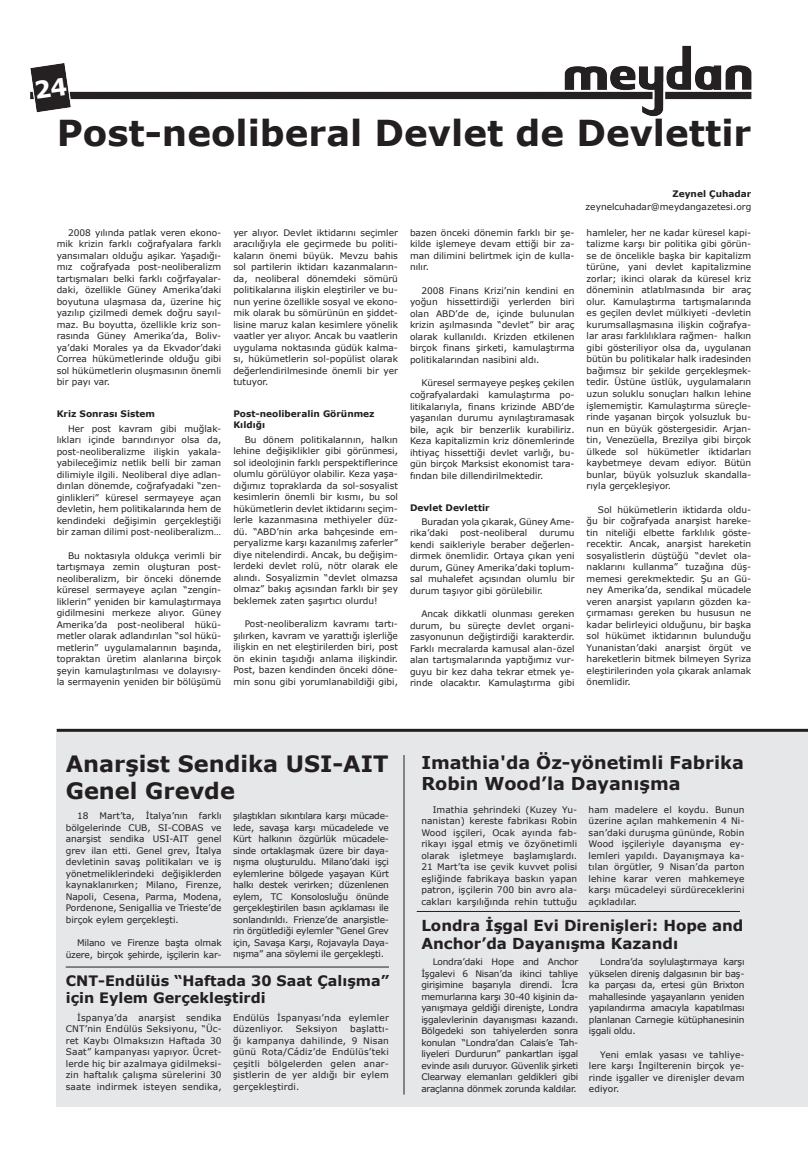
<style>
.page{position:relative;width:808px;height:1163px;background:#fff}
.page>*{position:absolute;margin:0;border:0;box-sizing:border-box;transform-origin:0 0}
.t1{font:700 35.7px "Verdana";color:#231f20}
.t2{font:700 22.5px/27px "Verdana";color:#231f20}
.t3{font:700 17.7px/21.3px "Verdana";color:#231f20}
.t4{font:700 15.1px/18.1px "Verdana";color:#231f20}
.t5{font:700 14.4px/17.3px "Verdana";color:#231f20}
.t6{font:9px/11.5px "Verdana";color:#231f20;text-align:justify}
.t7{font:700 9px/10.8px "Verdana";color:#231f20}
.t8{font:9px/11.5px "Verdana";letter-spacing:-.02em;color:#231f20;text-align:right}
.t9{font:9px/11.5px "Verdana";letter-spacing:.02em;color:#231f20}
</style>
<div class="page">
<img style="left:30px;top:45px;width:722px;height:71px">
<div style="left:57px;top:731px;width:751px;height:375px;background:#e6e7e9"></div>
<hr style="left:57px;top:728px;width:751px;height:3px;background:#231f20">
<hr style="left:66px;top:966px;width:323px;height:1px;background:#231f20">
<hr style="left:417px;top:910px;width:323px;height:1px;background:#231f20">
<hr style="left:403px;top:755px;width:1px;height:339px;background:#231f20">
<svg style="left:35px;top:77px;width:32px;height:22px"></svg>
<h1 class="t1" style="left:57px;top:107px;width:696px">Post-neoliberal Devlet de Devlettir</h1>
<p class="t6" style="left:57px;top:227px;width:166px;text-indent:11px">2008 yılında patlak veren ekono&shy;mik krizin farklı coğrafyalara farklı yansımaları olduğu aşikar. Yaşadığı&shy;mız coğrafyada post-neoliberalizm tartışmaları belki farklı coğrfayalar&shy;daki, özellikle Güney Amerika’daki boyutuna ulaşmasa da, üzerine hiç yazılıp çizilmedi demek doğru sayıl&shy;maz. Bu boyutta, özellikle kriz son&shy;rasında Güney Amerika’da, Boliv&shy;ya’daki Morales ya da Ekvador’daki Correa hükümetlerinde olduğu gibi sol hükümetlerin oluşmasının önemli bir payı var.</p>
<p class="t7" style="left:57px;top:408px;width:100px">Kriz Sonrası Sistem</p>
<p class="t6" style="left:57px;top:422px;width:166px;text-indent:11px">Her post kavram gibi muğlak&shy;lıkları içinde barındırıyor olsa da, post-neoliberalizme ilişkin yakala&shy;yabileceğimiz netlik belli bir zaman dilimiyle ilgili. Neoliberal diye adlan&shy;dırılan dönemde, coğrafyadaki “zen&shy;ginlikleri” küresel sermayeye açan devletin, hem politikalarında hem de kendindeki değişimin gerçekleştiği bir zaman dilimi post-neoliberalizm…</p>
<p class="t6" style="left:57px;top:549px;width:166px;text-indent:11px">Bu noktasıyla oldukça verimli bir tartışmaya zemin oluşturan post&shy;neoliberalizm, bir önceki dönemde küresel sermayeye açılan “zengin&shy;liklerin” yeniden bir kamulaştırmaya gidilmesini merkeze alıyor. Güney Amerika’da post-neoliberal hükü&shy;metler olarak adlandırılan “sol hükü&shy;metlerin” uygulamalarının başında, topraktan üretim alanlarına birçok şeyin kamulaştırılması ve dolayısıy&shy;la sermayenin yeniden bir bölüşümü</p>
<p class="t6" style="left:233px;top:227px;width:166px">yer alıyor. Devlet iktidarını seçimler aracılığıyla ele geçirmede bu politi&shy;kaların önemi büyük. Mevzu bahis sol partilerin iktidarı kazanmaların&shy;da, neoliberal dönemdeki sömürü politikalarına ilişkin eleştiriler ve bu&shy;nun yerine özellikle sosyal ve ekono&shy;mik olarak bu sömürünün en şiddet&shy;lisine maruz kalan kesimlere yönelik vaatler yer alıyor. Ancak bu vaatlerin uygulama noktasında güdük kalma&shy;sı, hükümetlerin sol-popülist olarak değerlendirilmesinde önemli bir yer tutuyor.</p>
<p class="t7" style="left:233px;top:408px;width:143px">Post-neoliberalin Görünmez<br>Kıldığı</p>
<p class="t6" style="left:233px;top:433px;width:166px;text-indent:11px">Bu dönem politikalarının, halkın lehine değişiklikler gibi görünmesi, sol ideolojinin farklı perspektiflerince olumlu görülüyor olabilir. Keza yaşa&shy;dığımız topraklarda da sol-sosyalist kesimlerin önemli bir kısmı, bu sol hükümetlerin devlet iktidarını seçim&shy;lerle kazanmasına methiyeler düz&shy;dü. “ABD’nin arka bahçesinde em&shy;peryalizme karşı kazanılmış zaferler” diye nitelendirdi. Ancak, bu değişim&shy;lerdeki devlet rolü, nötr olarak ele alındı. Sosyalizmin “devlet olmazsa olmaz” bakış açısından farklı bir şey beklemek zaten şaşırtıcı olurdu!</p>
<p class="t6" style="left:233px;top:618px;width:166px;text-indent:11px">Post-neoliberalizm kavramı tartı&shy;şılırken, kavram ve yarattığı işlerliğe ilişkin en net eleştirilerden biri, post ön ekinin taşıdığı anlama ilişkindir.<br>Post, bazen kendinden önceki döne&shy;min sonu gibi yorumlanabildiği gibi,</p>
<p class="t6" style="left:410px;top:227px;width:166px">bazen önceki dönemin farklı bir şe&shy;kilde işlemeye devam ettiği bir za&shy;man dilimini belirtmek için de kulla&shy;nılır.</p>
<p class="t6" style="left:410px;top:285px;width:166px;text-indent:11px">2008 Finans Krizi’nin kendini en yoğun hissettirdiği yerlerden biri olan ABD’de de, içinde bulunulan krizin aşılmasında “devlet” bir araç olarak kullanıldı. Krizden etkilenen birçok finans şirketi, kamulaştırma politikalarından nasibini aldı.</p>
<p class="t6" style="left:410px;top:377px;width:166px;text-indent:11px">Küresel sermayeye peşkeş çekilen coğrafyalardaki kamulaştırma po&shy;litikalarıyla, finans krizinde ABD’de yaşanılan durumu aynılaştıramasak bile, açık bir benzerlik kurabiliriz.<br>Keza kapitalizmin kriz dönemlerinde ihtiyaç hissettiği devlet varlığı, bu&shy;gün birçok Marksist ekonomist tara&shy;fından bile dillendirilmektedir.</p>
<p class="t7" style="left:410px;top:501px;width:81px">Devlet Devlettir</p>
<p class="t6" style="left:410px;top:515px;width:166px;text-indent:11px">Buradan yola çıkarak, Güney Ame&shy;rika’daki</p>
<p class="t6" style="left:410px;top:527px;width:166px;text-indent:129px">durumu kendi saikleriyle beraber değerlen&shy;dirmek önemlidir. Ortaya çıkan yeni durum, Güney Amerika’daki toplum&shy;sal muhalefet açısından olumlu bir durum taşıyor gibi görülebilir.</p>
<p class="t6" style="left:410px;top:608px;width:166px;text-indent:11px">Ancak dikkatli olunması gereken durum, bu süreçte devlet organi&shy;zasyonunun değiştirdiği karakterdir.<br>Farklı mecralarda kamusal alan-özel alan tartışmalarında yaptığımız vur&shy;guyu bir kez daha tekrar etmek ye&shy;rinde olacaktır. Kamulaştırma gibi</p>
<p class="t6" style="left:460px;top:527px;width:69px">post-neoliberal</p>
<p class="t7" style="left:672px;top:188px;width:80px">Zeynel Çuhadar</p>
<p class="t6" style="left:586px;top:200px;width:167px">zeynelcuhadar@meydangazetesi.org</p>
<p class="t6" style="left:587px;top:227px;width:166px">hamleler, her ne kadar küresel kapi&shy;talizme karşı bir politika gibi görün&shy;se de öncelikle başka bir kapitalizm türüne, yani devlet kapitalizmine zorlar; ikinci olarak da küresel kriz döneminin atlatılmasında bir araç olur. Kamulaştırma tartışmalarında es geçilen devlet mülkiyeti -devletin kurumsallaşmasına ilişkin coğrafya&shy;lar arası farklılıklara rağmen- halkın gibi gösteriliyor olsa da, uygulanan bütün bu politikalar halk iradesinden bağımsız bir şekilde gerçekleşmek&shy;tedir. Üstüne üstlük, uygulamaların uzun soluklu sonuçları halkın lehine işlememiştir. Kamulaştırma süreçle&shy;rinde yaşanan birçok yolsuzluk bu&shy;nun en büyük göstergesidir. Arjan&shy;tin, Venezüella, Brezilya gibi birçok ülkede sol hükümetler iktidarları kaybetmeye devam ediyor. Bütün bunlar, büyük yolsuzluk skandalla&shy;rıyla gerçekleşiyor.</p>
<p class="t6" style="left:587px;top:503px;width:166px;text-indent:11px">Sol hükümetlerin iktidarda oldu&shy;ğu bir coğrafyada anarşist hareke&shy;tin niteliği elbette farklılık göste&shy;recektir. Ancak, anarşist hareketin sosyalistlerin düştüğü “devlet ola&shy;naklarını kullanma” tuzağına düş&shy;memesi gerekmektedir. Şu an Gü&shy;ney Amerika’da, sendikal mücadele veren anarşist yapıların gözden ka&shy;çırmaması gereken bu hususun ne kadar belirleyici olduğunu, bir başka sol hükümet iktidarının bulunduğu Yunanistan’daki anarşist örgüt ve hareketlerin bitmek bilmeyen Syriza eleştirilerinden yola çıkarak anlamak önemlidir.</p>
<h2 class="t2" style="left:66px;top:750px;width:324px">Anarşist Sendika USI-AIT<br>Genel Grevde</h2>
<p class="t6" style="left:66px;top:809px;width:157px;text-indent:11px">18 Mart’ta, İtalya’nın farklı bölgelerinde CUB, SI-COBAS ve anarşist sendika USI-AIT genel grev ilan etti. Genel grev, İtalya devletinin savaş politikaları ve iş yönetmeliklerindeki değişiklerden kaynaklanırken; Milano, Firenze, Napoli, Cesena, Parma, Modena, Pordenone, Senigallia ve Trieste’de birçok eylem gerçekleşti.</p>
<p class="t8" style="left:66px;top:936px;width:157px">Milano ve Firenze başta olmak üzere, birçok şehirde, işçilerin kar-</p>
<p class="t6" style="left:233px;top:809px;width:157px">şılaştıkları sıkıntılara karşı mücade&shy;lede, savaşa karşı mücadelede ve Kürt halkının özgürlük mücadele&shy;sinde ortaklaşmak üzere bir daya&shy;nışma oluşturuldu. Milano’daki işçi eylemlerine bölgede yaşayan Kürt halkı destek verirken; düzenlenen eylem, TC Konsolosluğu önünde gerçekleştirilen basın açıklaması ile sonlandırıldı. Frienze’de anarşistle&shy;rin örgütlediği eylemler “Genel Grev için, Savaşa Karşı, Rojavayla Daya&shy;nışma” ana söylemi ile gerçekleşti.</p>
<h3 class="t5" style="left:66px;top:971px;width:325px">CNT-Endülüs “Haftada 30 Saat Çalışma” için Eylem Gerçekleştirdi</h3>
<p class="t6" style="left:66px;top:1011px;width:157px;text-indent:11px">İspanya’da anarşist sendika CNT’nin Endülüs Seksiyonu, “Üc&shy;ret Kaybı Olmaksızın Haftada 30<br>Saat” kampanyası yapıyor. Ücret&shy;lerde hiç bir azalmaya gidilmeksi&shy;zin haftalık çalışma sürelerini 30 saate indirmek isteyen sendika,</p>
<p class="t9" style="left:233px;top:1011px;width:157px">Endülüs İspanyası’nda eylemler düzenliyor.</p>
<p class="t6" style="left:233px;top:1022px;width:157px;text-indent:117px">başlattı&shy;ğı kampanya dahilinde, 9 Nisan günü Rota/Cádiz’de Endülüs’teki çeşitli bölgelerden gelen anar&shy;şistlerin de yer aldığı bir eylem gerçekleştirdi.</p>
<p class="t9" style="left:296px;top:1022px;width:43px">Seksiyon</p>
<h3 class="t3" style="left:421px;top:751px;width:324px">Imathia'da Öz-yönetimli Fabrika<br>Robin Wood’la Dayanışma</h3>
<p class="t6" style="left:421px;top:803px;width:157px;text-indent:11px">Imathia şehrindeki (Kuzey Yu&shy;nanistan) kereste fabrikası Robin Wood işçileri, Ocak ayında fab&shy;rikayı işgal etmiş ve özyönetimli olarak işletmeye başlamışlardı.<br>21 Mart’ta ise çevik kuvvet polisi eşliğinde fabrikaya baskın yapan patron, işçilerin 700 bin avro ala&shy;cakları karşılığında rehin tuttuğu</p>
<p class="t6" style="left:589px;top:803px;width:157px">ham madelere el koydu. Bunun üzerine açılan mahkemenin 4 Ni&shy;san’daki duruşma gününde, Robin Wood işçileriyle dayanışma ey&shy;lemleri yapıldı. Dayanışmaya ka&shy;tılan örgütler, 9 Nisan’da parton lehine karar veren mahkemeye karşı mücadeleyi sürdüreceklerini açıkladılar.</p>
<h3 class="t4" style="left:421px;top:916px;width:324px">Londra İşgal Evi Direnişleri: Hope and<br>Anchor’da Dayanışma Kazandı</h3>
<p class="t6" style="left:421px;top:956px;width:159px;text-indent:11px">Londra’daki Hope and Anchor İşgalevi 6 Nisan’da ikinci tahliye girişimine başarıyla direndi. İcra memurlarına karşı 30-40 kişinin da&shy;yanışmaya geldiği direnişte, Londra işgalevlerinin dayanışması kazandı.<br>Bölgedeki son tahiyelerden sonra konulan “Londra’dan Calais’e Tah&shy;liyeleri Durdurun” pankartları işgal evinde asılı duruyor. Güvenlik şirketi Clearway elemanları geldikleri gibi araçlarına dönmek zorunda kaldılar.</p>
<p class="t6" style="left:589px;top:956px;width:157px;text-indent:11px">Londra’da soylulaştırmaya karşı yükselen direniş dalgasının bir baş&shy;ka parçası da, ertesi gün Brixton mahallesinde yaşayanların yeniden yapılandırma amacıyla kapatılması planlanan Carnegie kütüphanesinin işgali oldu.</p>
<p class="t6" style="left:589px;top:1048px;width:157px;text-indent:11px">Yeni emlak yasası ve tahliye&shy;lere karşı İngilterenin birçok ye&shy;rinde işgaller ve direnişler devam ediyor.</p>
</div>
